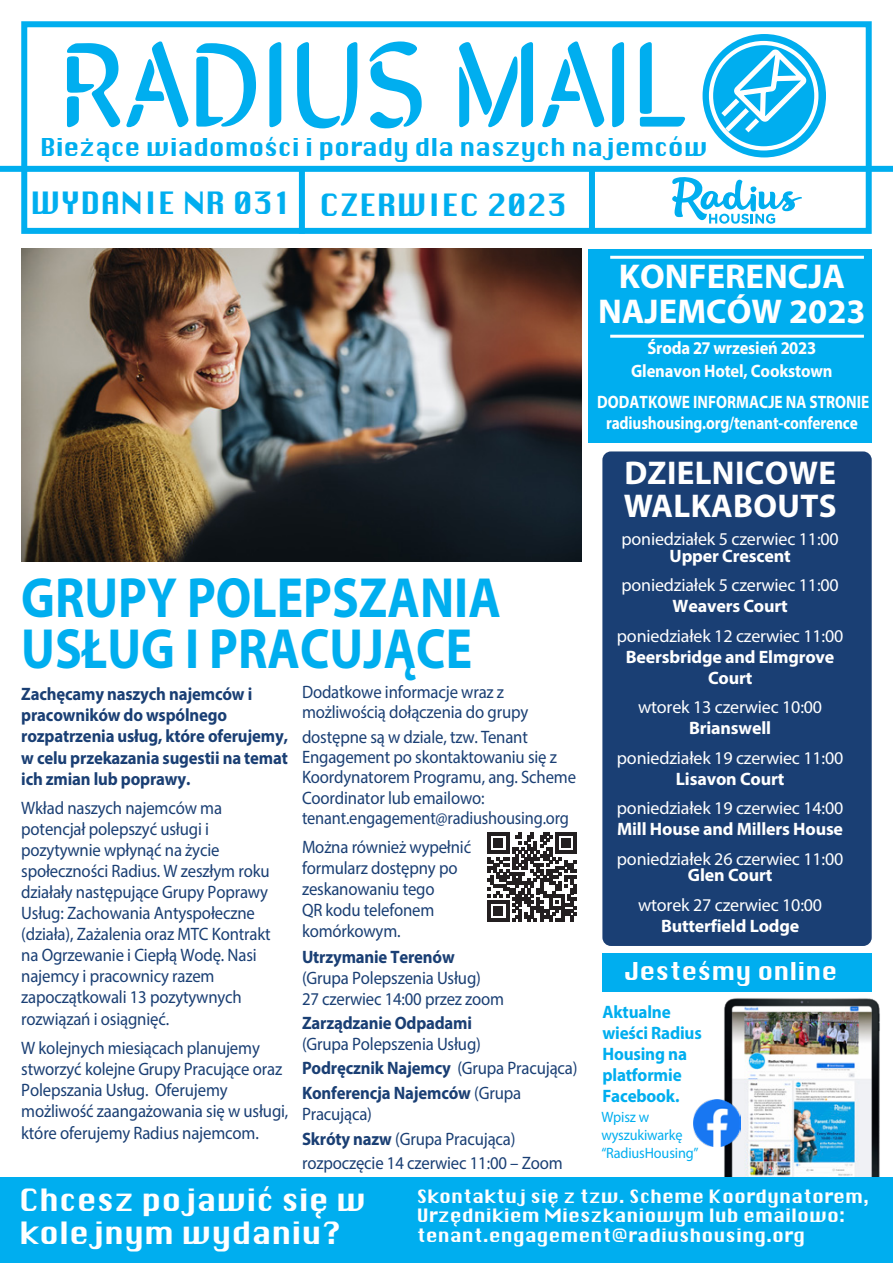
<style>
.page{position:relative;width:893px;height:1263px;background:#fff}
.page>*{position:absolute;margin:0;border:0;box-sizing:border-box;transform-origin:0 0}
.t1{font:700 57px/51px "Myriad Pro";color:#00aeef;scale:.87 1}
.t2{font:700 34.5px/34.5px "Myriad Pro";color:#fff;text-align:center}
.t3{font:700 33px/33px "Myriad Pro";letter-spacing:.01em;color:#fff}
.t4{font:30px/33px "Krungthep";color:#fff}
.t5{font:30px "Krungthep";color:#00aeef}
.t6{font:24px "Krungthep";letter-spacing:-.01em;color:#00aeef}
.t7{font:24px "Krungthep";color:#fff}
.t8{font:18px/21.1px "Myriad Pro";letter-spacing:-.01em;color:#1a3f74;scale:.93 1}
.t9{font:18px/21px "Myriad Pro";letter-spacing:-.01em;color:#fff;text-align:center}
.t10{font:700 18px/21.1px "Myriad Pro";letter-spacing:-.01em;color:#1a3f74;scale:.93 1}
.t11{font:18px/19.5px "Krungthep";color:#fff}
.t12{font:700 18px/21px "Myriad Pro";letter-spacing:-.01em;color:#fff;text-align:center;scale:.85 1}
.t13{font:700 18px/21.1px "Myriad Pro";letter-spacing:-.01em;color:#00aeef;scale:.95 1}
.t14{font:700 18px/23px "Myriad Pro";letter-spacing:-.01em;color:#fff;text-align:center;scale:.92 1}
.t15{font:15px/18px "Myriad Pro";letter-spacing:-.01em;color:#00aeef;scale:.95 1}
.s1{font-weight:700}
.s2{font-weight:400}
</style>
<div class="page">
<img style="left:720px;top:998px;width:162px;height:180px">
<div style="left:21px;top:21px;width:851px;height:213px;border:6px solid #00aeef"></div>
<div style="left:0;top:166px;width:893px;height:6px;background:#00aeef"></div>
<div style="left:299px;top:170px;width:6px;height:64px;background:#00aeef"></div>
<div style="left:589px;top:170px;width:6px;height:61px;background:#00aeef"></div>
<svg style="left:703px;top:34px;width:123px;height:123px"></svg>
<div style="left:0;top:1178px;width:893px;height:85px;background:#00aeef"></div>
<svg style="left:67px;top:43px;width:53px;height:84px"></svg>
<svg style="left:126px;top:41px;width:62px;height:86px"></svg>
<svg style="left:196px;top:43px;width:60px;height:84px"></svg>
<svg style="left:269px;top:42px;width:12px;height:85px"></svg>
<svg style="left:297px;top:42px;width:60px;height:86px"></svg>
<svg style="left:370px;top:41px;width:52px;height:87px"></svg>
<svg style="left:459px;top:42px;width:74px;height:85px"></svg>
<svg style="left:542px;top:41px;width:62px;height:86px"></svg>
<svg style="left:612px;top:42px;width:12px;height:85px"></svg>
<svg style="left:640px;top:42px;width:168px;height:188px"></svg>
<svg style="left:488px;top:832px;width:89px;height:90px"></svg>
<div style="left:602px;top:954px;width:270px;height:38px;background:#00aeef"></div>
<img style="left:21px;top:249px;width:560px;height:312px">
<img style="left:693px;top:1099px;width:48px;height:47px">
<div style="left:602px;top:451px;width:270px;height:495px;background:#1a3f74;border-radius:9px"></div>
<div style="left:589px;top:249px;width:283px;height:193px;background:#00aeef"></div>
<hr style="left:610px;top:256px;width:254px;height:3px;background:#fff">
<hr style="left:610px;top:335px;width:254px;height:3px;background:#fff">
<p class="t6" style="left:40px;top:134px;width:669px">Bieżące wiadomości i porady dla naszych najemców</p>
<p class="t5" style="left:31px;top:186px;width:264px">WYDANIE NR 031</p>
<p class="t5" style="left:319px;top:188px;width:249px">CZERWIEC 2023</p>
<p class="t1" style="left:21px;top:572px;width:553px">GRUPY POLEPSZANIA<br>USŁUG I PRACUJĄCE</p>
<p class="t10" style="left:21px;top:684px;width:288px">Zachęcamy naszych najemców i pracowników do wspólnego rozpatrzenia usług, które oferujemy, w celu przekazania sugestii na temat ich zmian lub poprawy.</p>
<p class="t8" style="left:21px;top:797px;width:270px">Wkład naszych najemców ma potencjał polepszyć usługi i pozytywnie wpłynąć na życie społeczności Radius. W zeszłym roku działały następujące Grupy Poprawy<br>Usług: Zachowania Antyspołeczne (działa), Zażalenia oraz MTC Kontrakt na Ogrzewanie i Ciepłą Wodę. Nasi najemcy i pracownicy razem zapoczątkowali 13 pozytywnych rozwiązań i osiągnięć.</p>
<p class="t8" style="left:21px;top:1037px;width:289px">W kolejnych miesiącach planujemy stworzyć kolejne Grupy Pracujące oraz Polepszania Usług. Oferujemy możliwość zaangażowania się w usługi, które oferujemy Radius najemcom.</p>
<p class="t8" style="left:302px;top:681px;width:245px;line-height:20.4px">Dodatkowe informacje wraz z możliwością dołączenia do grupy</p>
<p class="t8" style="left:302px;top:726px;width:296px;line-height:20.4px">dostępne są w dziale, tzw. Tenant Engagement po skontaktowaniu się z Koordynatorem Programu, ang. Scheme Coordinator lub emailowo: tenant.engagement@radiushousing.org</p>
<p class="t8" style="left:302px;top:836px;width:183px">Można również wypełnić formularz dostępny po zeskanowaniu tego<br>QR kodu telefonem komórkowym.</p>
<p class="t8" style="left:302px;top:946px;width:219px"><span class="s1">Utrzymanie Terenów </span>(Grupa Polepszenia Usług)<br>27 czerwiec 14:00 przez zoom</p>
<p class="t8" style="left:302px;top:1012px;width:194px"><span class="s1">Zarządzanie Odpadami </span>(Grupa Polepszenia Usług)</p>
<p class="t10" style="left:302px;top:1055px;width:298px;line-height:24.6px">Podręcznik Najemcy <span class="s2">(Grupa Pracująca)<br></span>Konferencja Najemców <span class="s2">(Grupa</span></p>
<p class="t8" style="left:302px;top:1102px;width:282px;line-height:24.3px">Pracująca)<br><span class="s1">Skróty nazw</span> (Grupa Pracująca) rozpoczęcie 14 czerwiec 11:00 – Zoom</p>
<p class="t2" style="left:598px;top:259px;width:269px">KONFERENCJA<br>NAJEMCÓW 2023</p>
<p class="t14" style="left:631px;top:336px;width:220px">Środa 27 wrzesień 2023<br>Glenavon Hotel, Cookstown</p>
<p class="t12" style="left:597px;top:391px;width:322px">DODATKOWE INFORMACJE NA STRONIE radiushousing.org/tenant-conference</p>
<p class="t3" style="left:624px;top:456px;width:214px">DZIELNICOWE<br>WALKABOUTS</p>
<p class="t9" style="left:621px;top:530px;width:219px;line-height:16.8px">poniedziałek 5 czerwiec 11:00<br><span class="s1">Upper Crescent</span></p>
<p class="t9" style="left:621px;top:574px;width:219px">poniedziałek 5 czerwiec 11:00<br><span class="s1">Weavers Court</span></p>
<p class="t9" style="left:617px;top:625px;width:228px">poniedziałek 12 czerwiec 11:00<br><span class="s1">Beersbridge and Elmgrove<br>Court</span></p>
<p class="t9" style="left:638px;top:696px;width:186px">wtorek 13 czerwiec 10:00<br><span class="s1">Brianswell</span></p>
<p class="t9" style="left:617px;top:747px;width:228px">poniedziałek 19 czerwiec 11:00<br><span class="s1">Lisavon Court</span></p>
<p class="t9" style="left:617px;top:797px;width:228px;text-align:left">poniedziałek 19 czerwiec 14:00<br><span class="s1">Mill House and Millers House</span></p>
<p class="t9" style="left:617px;top:850px;width:228px;line-height:16.8px">poniedziałek 26 czerwiec 11:00<br><span class="s1">Glen Court</span></p>
<p class="t9" style="left:638px;top:894px;width:186px">wtorek 27 czerwiec 10:00<br><span class="s1">Butterfield Lodge</span></p>
<p class="t7" style="left:626px;top:957px;width:213px">Jesteśmy online</p>
<p class="t13" style="left:602px;top:1001px;width:106px">Aktualne wieści Radius<br>Housing na platformie<br>Facebook.</p>
<p class="t15" style="left:601px;top:1108px;width:104px">Wpisz w wyszukiwarkę “RadiusHousing”</p>
<p class="t4" style="left:19px;top:1184px;width:348px">Chcesz pojawić się w kolejnym wydaniu?</p>
<p class="t11" style="left:417px;top:1187px;width:454px">Skontaktuj się z tzw. Scheme Koordynatorem,<br>Urzędnikiem Mieszkaniowym lub emailowo: tenant.engagement@radiushousing.org</p>
</div>
